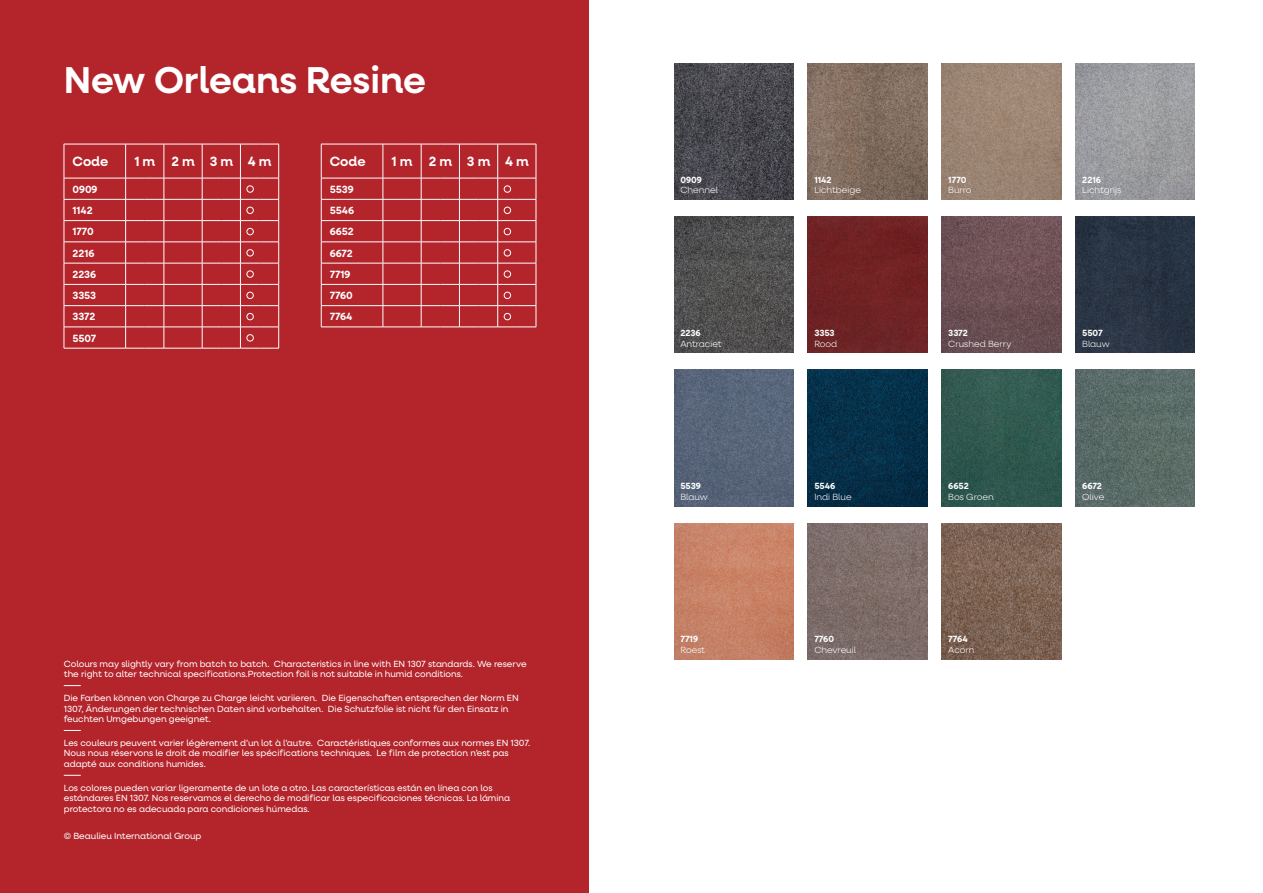
<style>
.page{position:relative;width:1263px;height:893px;background:#fff}
.page>*{position:absolute;margin:0;border:0;box-sizing:border-box;transform-origin:0 0}
.Staalnaam_titel_achter{font:600 37.5px "Neulis Neue";color:#fff}
.Tabel_titel{font:600 13.5px "Neulis Neue";letter-spacing:.005em;color:#fff}
.Tabel_links{font:600 10.5px "Neulis Neue";color:#fff}
.t1{font:9px/10.5px "Neulis Neue";color:#fff}
.Staalnaam{font:300 9px "Neulis Neue";color:#fff}
.Staalnummer{font:600 9px "Neulis Neue";color:#fff}
</style>
<div class="page">
<div style="left:0;top:0;width:588px;height:893px;background:#b3242b"></div>
<svg style="left:64px;top:685px;width:17px;height:1px"></svg>
<svg style="left:64px;top:730px;width:17px;height:1px"></svg>
<svg style="left:64px;top:775px;width:17px;height:1px"></svg>
<hr style="left:125px;top:144px;width:1px;height:34px;background:#fff">
<hr style="left:164px;top:144px;width:1px;height:34px;background:#fff">
<hr style="left:202px;top:144px;width:1px;height:34px;background:#fff">
<hr style="left:240px;top:144px;width:1px;height:34px;background:#fff">
<hr style="left:64px;top:178px;width:62px;height:1px;background:#fff">
<hr style="left:64px;top:199px;width:62px;height:1px;background:#fff">
<hr style="left:64px;top:220px;width:62px;height:1px;background:#fff">
<hr style="left:64px;top:242px;width:62px;height:1px;background:#fff">
<hr style="left:64px;top:263px;width:62px;height:1px;background:#fff">
<hr style="left:64px;top:284px;width:62px;height:1px;background:#fff">
<hr style="left:64px;top:305px;width:62px;height:1px;background:#fff">
<hr style="left:64px;top:327px;width:62px;height:1px;background:#fff">
<hr style="left:64px;top:348px;width:62px;height:1px;background:#fff">
<hr style="left:64px;top:144px;width:62px;height:1px;background:#fff">
<hr style="left:64px;top:144px;width:1px;height:34px;background:#fff">
<svg style="left:126px;top:144px;width:152px;height:1px"></svg>
<hr style="left:278px;top:144px;width:1px;height:34px;background:#fff">
<svg style="left:64px;top:178px;width:1px;height:170px"></svg>
<svg style="left:125px;top:178px;width:154px;height:171px"></svg>
<div style="left:246px;top:185px;width:8px;height:8px;border:1px solid #fff;border-radius:50%"></div>
<div style="left:246px;top:207px;width:8px;height:7px;border:1px solid #fff;border-radius:50%"></div>
<div style="left:246px;top:228px;width:8px;height:7px;border:1px solid #fff;border-radius:50%"></div>
<div style="left:246px;top:249px;width:8px;height:7px;border:1px solid #fff;border-radius:50%"></div>
<div style="left:246px;top:270px;width:8px;height:8px;border:1px solid #fff;border-radius:50%"></div>
<div style="left:246px;top:292px;width:8px;height:7px;border:1px solid #fff;border-radius:50%"></div>
<div style="left:246px;top:313px;width:8px;height:7px;border:1px solid #fff;border-radius:50%"></div>
<div style="left:246px;top:334px;width:8px;height:7px;border:1px solid #fff;border-radius:50%"></div>
<hr style="left:383px;top:144px;width:1px;height:34px;background:#fff">
<hr style="left:421px;top:144px;width:1px;height:34px;background:#fff">
<hr style="left:459px;top:144px;width:1px;height:34px;background:#fff">
<hr style="left:497px;top:144px;width:1px;height:34px;background:#fff">
<hr style="left:321px;top:178px;width:62px;height:1px;background:#fff">
<hr style="left:321px;top:199px;width:62px;height:1px;background:#fff">
<hr style="left:321px;top:220px;width:62px;height:1px;background:#fff">
<hr style="left:321px;top:242px;width:62px;height:1px;background:#fff">
<hr style="left:321px;top:263px;width:62px;height:1px;background:#fff">
<hr style="left:321px;top:284px;width:62px;height:1px;background:#fff">
<hr style="left:321px;top:305px;width:62px;height:1px;background:#fff">
<hr style="left:321px;top:144px;width:62px;height:1px;background:#fff">
<hr style="left:321px;top:144px;width:1px;height:34px;background:#fff">
<svg style="left:383px;top:144px;width:153px;height:1px"></svg>
<hr style="left:536px;top:144px;width:1px;height:34px;background:#fff">
<svg style="left:321px;top:178px;width:1px;height:149px"></svg>
<hr style="left:321px;top:327px;width:62px;height:1px;background:#fff">
<svg style="left:383px;top:178px;width:154px;height:150px"></svg>
<div style="left:504px;top:185px;width:7px;height:8px;border:1px solid #fff;border-radius:50%"></div>
<div style="left:504px;top:207px;width:7px;height:7px;border:1px solid #fff;border-radius:50%"></div>
<div style="left:504px;top:228px;width:7px;height:7px;border:1px solid #fff;border-radius:50%"></div>
<div style="left:504px;top:249px;width:7px;height:7px;border:1px solid #fff;border-radius:50%"></div>
<div style="left:504px;top:270px;width:7px;height:8px;border:1px solid #fff;border-radius:50%"></div>
<div style="left:504px;top:292px;width:7px;height:7px;border:1px solid #fff;border-radius:50%"></div>
<div style="left:504px;top:313px;width:7px;height:7px;border:1px solid #fff;border-radius:50%"></div>
<img style="left:674px;top:64px;width:119px;height:136px">
<img style="left:808px;top:64px;width:119px;height:136px">
<img style="left:942px;top:64px;width:119px;height:136px">
<img style="left:1076px;top:64px;width:119px;height:136px">
<img style="left:674px;top:217px;width:119px;height:136px">
<img style="left:808px;top:217px;width:119px;height:136px">
<img style="left:942px;top:217px;width:119px;height:136px">
<img style="left:1076px;top:217px;width:119px;height:136px">
<img style="left:674px;top:370px;width:119px;height:136px">
<img style="left:808px;top:370px;width:119px;height:136px">
<img style="left:942px;top:370px;width:119px;height:136px">
<img style="left:1076px;top:370px;width:119px;height:136px">
<img style="left:674px;top:523px;width:119px;height:136px">
<img style="left:808px;top:523px;width:119px;height:136px">
<img style="left:942px;top:523px;width:119px;height:136px">
<p class="Staalnaam_titel_achter" style="left:64px;top:54px;width:364px">New Orleans Resine</p>
<p class="Tabel_titel" style="left:72px;top:152px;width:37px">Code</p>
<p class="Tabel_titel" style="left:134px;top:152px;width:22px">1 m</p>
<p class="Tabel_titel" style="left:171px;top:152px;width:25px">2 m</p>
<p class="Tabel_titel" style="left:210px;top:152px;width:25px">3 m</p>
<p class="Tabel_titel" style="left:248px;top:152px;width:25px">4 m</p>
<p class="Tabel_links" style="left:72px;top:182px;width:27px">0909</p>
<p class="Tabel_links" style="left:72px;top:203px;width:22px">1142</p>
<p class="Tabel_links" style="left:72px;top:224px;width:23px">1770</p>
<p class="Tabel_links" style="left:72px;top:246px;width:23px">2216</p>
<p class="Tabel_links" style="left:72px;top:267px;width:25px">2236</p>
<p class="Tabel_links" style="left:72px;top:288px;width:25px">3353</p>
<p class="Tabel_links" style="left:72px;top:309px;width:24px">3372</p>
<p class="Tabel_links" style="left:72px;top:331px;width:25px">5507</p>
<p class="Tabel_titel" style="left:330px;top:152px;width:37px">Code</p>
<p class="Tabel_titel" style="left:392px;top:152px;width:22px">1 m</p>
<p class="Tabel_titel" style="left:429px;top:152px;width:25px">2 m</p>
<p class="Tabel_titel" style="left:467px;top:152px;width:25px">3 m</p>
<p class="Tabel_titel" style="left:505px;top:152px;width:25px">4 m</p>
<p class="Tabel_links" style="left:330px;top:182px;width:25px">5539</p>
<p class="Tabel_links" style="left:330px;top:203px;width:26px">5546</p>
<p class="Tabel_links" style="left:330px;top:224px;width:25px">6652</p>
<p class="Tabel_links" style="left:330px;top:246px;width:24px">6672</p>
<p class="Tabel_links" style="left:330px;top:267px;width:22px">7719</p>
<p class="Tabel_links" style="left:330px;top:288px;width:24px">7760</p>
<p class="Tabel_links" style="left:330px;top:309px;width:24px">7764</p>
<p class="t1" style="left:64px;top:658px;width:464px">Colours may slightly vary from batch to batch. Characteristics in line with EN 1307 standards. We reserve the right to alter technical specifications.Protection foil is not suitable in humid conditions.</p>
<p class="t1" style="left:64px;top:692px;width:456px">Die Farben können von Charge zu Charge leicht variieren. Die Eigenschaften entsprechen der Norm EN<br>1307, Änderungen der technischen Daten sind vorbehalten. Die Schutzfolie ist nicht für den Einsatz in feuchten Umgebungen geeignet.</p>
<p class="t1" style="left:64px;top:737px;width:468px">Les couleurs peuvent varier légèrement d’un lot à l’autre. Caractéristiques conformes aux normes EN 1307.<br>Nous nous réservons le droit de modifier les spécifications techniques. Le film de protection n’est pas adapté aux conditions humides.</p>
<p class="t1" style="left:64px;top:782px;width:448px">Los colores pueden variar ligeramente de un lote a otro. Las características están en línea con los estándares EN 1307. Nos reservamos el derecho de modificar las especificaciones técnicas. La lámina protectora no es adecuada para condiciones húmedas.</p>
<p class="t1" style="left:64px;top:830px;width:139px">© Beaulieu International Group</p>
<p class="Staalnummer" style="left:680px;top:173px;width:23px">0909</p>
<p class="Staalnaam" style="left:680px;top:184px;width:39px">Chennel</p>
<p class="Staalnummer" style="left:814px;top:173px;width:19px">1142</p>
<p class="Staalnaam" style="left:814px;top:184px;width:48px">Lichtbeige</p>
<p class="Staalnummer" style="left:948px;top:173px;width:20px">1770</p>
<p class="Staalnaam" style="left:948px;top:184px;width:25px">Burro</p>
<p class="Staalnummer" style="left:1082px;top:173px;width:20px">2216</p>
<p class="Staalnaam" style="left:1082px;top:184px;width:41px">Lichtgrijs</p>
<p class="Staalnummer" style="left:680px;top:326px;width:22px">2236</p>
<p class="Staalnaam" style="left:680px;top:337px;width:43px">Antraciet</p>
<p class="Staalnummer" style="left:814px;top:326px;width:22px">3353</p>
<p class="Staalnaam" style="left:814px;top:337px;width:24px">Rood</p>
<p class="Staalnummer" style="left:948px;top:326px;width:21px">3372</p>
<p class="Staalnaam" style="left:948px;top:337px;width:65px">Crushed Berry</p>
<p class="Staalnummer" style="left:1082px;top:326px;width:22px">5507</p>
<p class="Staalnaam" style="left:1082px;top:337px;width:29px">Blauw</p>
<p class="Staalnummer" style="left:680px;top:479px;width:22px">5539</p>
<p class="Staalnaam" style="left:680px;top:490px;width:29px">Blauw</p>
<p class="Staalnummer" style="left:814px;top:479px;width:22px">5546</p>
<p class="Staalnaam" style="left:814px;top:490px;width:39px">Indi Blue</p>
<p class="Staalnummer" style="left:948px;top:479px;width:22px">6652</p>
<p class="Staalnaam" style="left:948px;top:490px;width:47px">Bos Groen</p>
<p class="Staalnummer" style="left:1082px;top:479px;width:21px">6672</p>
<p class="Staalnaam" style="left:1082px;top:490px;width:24px">Olive</p>
<p class="Staalnummer" style="left:680px;top:632px;width:19px">7719</p>
<p class="Staalnaam" style="left:680px;top:643px;width:26px">Roest</p>
<p class="Staalnummer" style="left:814px;top:632px;width:21px">7760</p>
<p class="Staalnaam" style="left:814px;top:643px;width:43px">Chevreuil</p>
<p class="Staalnummer" style="left:948px;top:632px;width:21px">7764</p>
<p class="Staalnaam" style="left:948px;top:643px;width:28px">Acorn</p>
</div>
